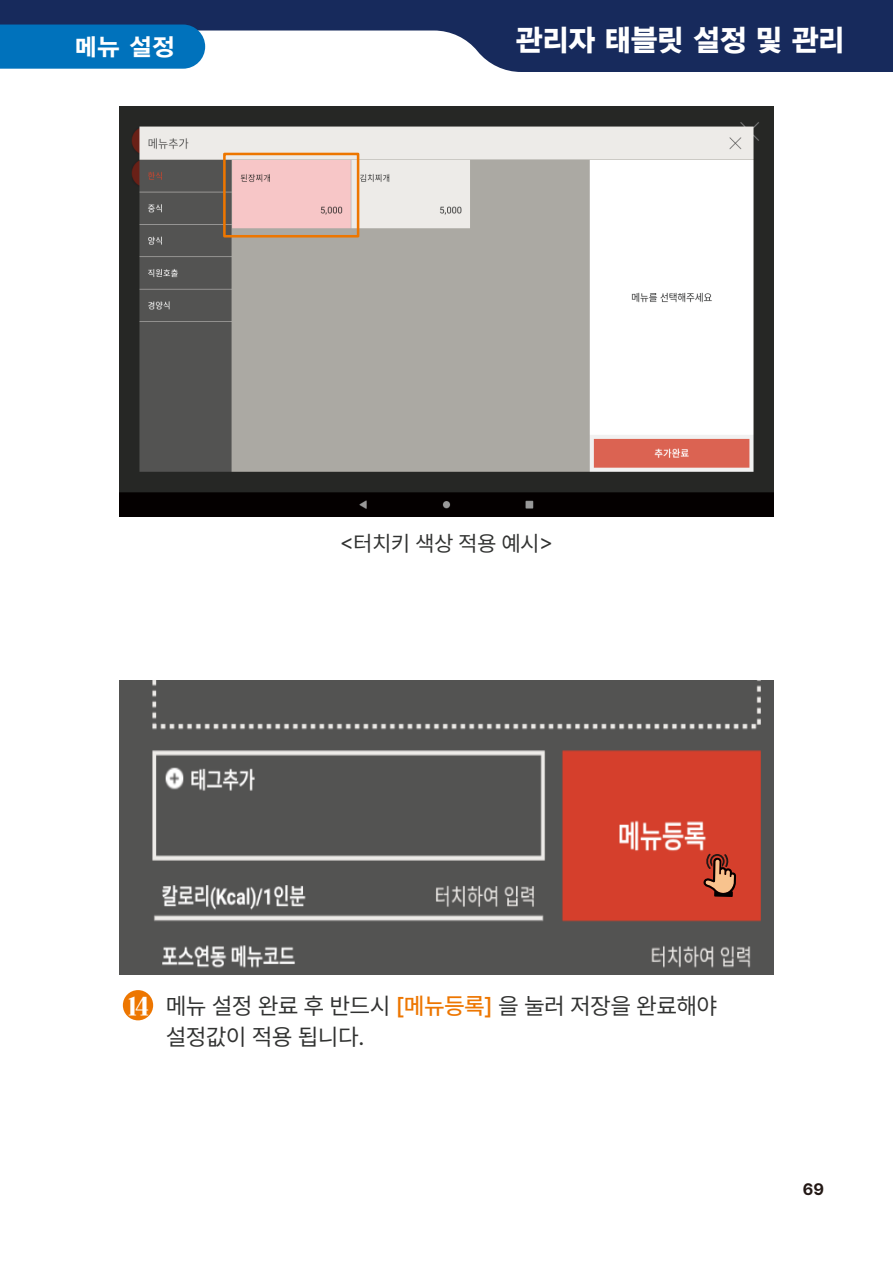
<style>
.page{position:relative;width:893px;height:1263px;background:#fff}
.page>*{position:absolute;margin:0;border:0;box-sizing:border-box;transform-origin:0 0}
.t1{font:30px "YDIYGO360";color:#fff;scale:.95 1}
.t2{font:24px "YDIYGO350";color:#fff}
.t3{font:24px "Cafe 24 Classic Type";color:#fff;scale:.9 1}
.t4{font:23.25px/31.5px "Pretendard";color:#313231}
.t5{font:21.75px "Pretendard";color:#313231}
.t6{font:700 16.5px "Pretendard";color:#231815}
.s1{font-weight:500;color:#ed7600}
</style>
<div class="page">
<svg style="left:0;top:0;width:893px;height:72px;fill:#172a5c"></svg>
<div style="left:0;top:25px;width:205px;height:44px;background:#0072bc"></div>
<img style="left:119px;top:681px;width:655px;height:294px">
<img style="left:119px;top:107px;width:655px;height:410px">
<div style="left:223px;top:153px;width:136px;height:84px;border:3px solid #ed7600"></div>
<div style="left:123px;top:990px;width:30px;height:30px;background:#ed7600;border-radius:50%"></div>
<svg style="left:703px;top:854px;width:33px;height:43px"></svg>
<p class="t2" style="left:75px;top:35px;width:101px">메뉴 설정</p>
<p class="t1" style="left:516px;top:23px;width:347px">관리자 태블릿 설정 및 관리</p>
<p class="t5" style="left:340px;top:528px;width:215px">&lt;터치키 색상 적용 예시&gt;</p>
<p class="t3" style="left:127px;top:990px;width:25px">14</p>
<p class="t4" style="left:166px;top:989px;width:552px">메뉴 설정 완료 후 반드시 <span class="s1">[메뉴등록]</span> 을 눌러 저장을 완료해야 설정값이 적용 됩니다.</p>
<p class="t6" style="left:803px;top:1177px;width:23px">69</p>
</div>
